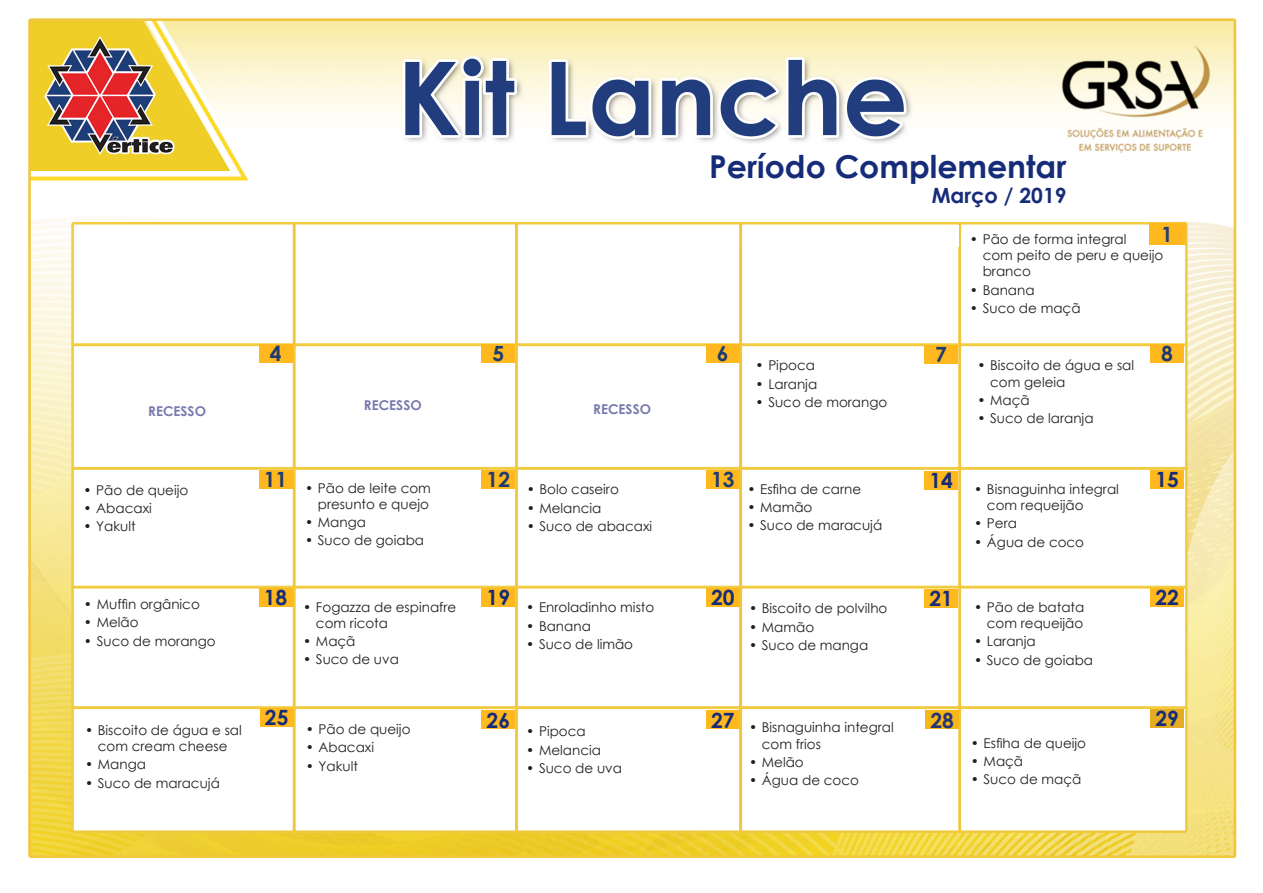
<style>
.page{position:relative;width:1263px;height:893px;background:#fff}
.page>*{position:absolute;margin:0;border:0;box-sizing:border-box;transform-origin:0 0}
.t1{font:700 31.5px "Century Gothic";color:#162c79}
.t2{font:700 21px "Century Gothic";color:#162c79}
.t3{font:700 21px "Century Gothic";color:#1e3b71}
.t4{font:700 21px "Century Gothic";color:#263375}
.t5{font:700 21px "Century Gothic";color:#223c75}
.t6{font:13.5px/16.2px "Century Gothic";color:#231f20}
.Recesso_e_Feriado{font:700 13.5px "Century Gothic";color:#7779ad}
</style>
<div class="page">
<img style="left:28px;top:18px;width:1209px;height:840px">
<div style="left:921px;top:225px;width:37px;height:21px;background:#fff"></div>
<div style="left:1149px;top:223px;width:37px;height:21px;background:#ffb91f"></div>
<div style="left:702px;top:225px;width:37px;height:21px;background:#fff"></div>
<div style="left:473px;top:226px;width:33px;height:19px;background:#fff"></div>
<div style="left:259px;top:344px;width:33px;height:19px;background:#ffb91f"></div>
<div style="left:259px;top:470px;width:33px;height:19px;background:#ffb91f"></div>
<div style="left:259px;top:588px;width:33px;height:19px;background:#ffb91f"></div>
<div style="left:260px;top:708px;width:33px;height:19px;background:#ffb91f"></div>
<div style="left:482px;top:344px;width:33px;height:19px;background:#ffb91f"></div>
<div style="left:482px;top:470px;width:33px;height:19px;background:#ffb91f"></div>
<div style="left:482px;top:588px;width:33px;height:19px;background:#ffb91f"></div>
<div style="left:482px;top:710px;width:33px;height:19px;background:#ffb91f"></div>
<div style="left:706px;top:344px;width:33px;height:19px;background:#ffb91f"></div>
<div style="left:706px;top:470px;width:33px;height:19px;background:#ffb91f"></div>
<div style="left:706px;top:588px;width:33px;height:19px;background:#ffb91f"></div>
<div style="left:706px;top:710px;width:33px;height:19px;background:#ffb91f"></div>
<div style="left:924px;top:345px;width:34px;height:19px;background:#ffb91f"></div>
<div style="left:924px;top:471px;width:34px;height:19px;background:#ffb91f"></div>
<div style="left:924px;top:589px;width:34px;height:19px;background:#ffb91f"></div>
<div style="left:925px;top:710px;width:34px;height:19px;background:#f6b818"></div>
<div style="left:1150px;top:344px;width:34px;height:19px;background:#ffb91f"></div>
<div style="left:1150px;top:470px;width:34px;height:19px;background:#ffb91f"></div>
<div style="left:1150px;top:588px;width:34px;height:19px;background:#ffb91f"></div>
<div style="left:1150px;top:709px;width:34px;height:19px;background:#e5ac22"></div>
<div style="left:252px;top:226px;width:33px;height:19px;background:#fff"></div>
<p class="Recesso_e_Feriado" style="left:148px;top:401px;width:59px">RECESSO</p>
<p class="t6" style="left:84px;top:481px;width:106px">• Pão de queijo</p>
<p class="t6" style="left:84px;top:500px;width:70px">• Abacaxi</p>
<p class="t6" style="left:84px;top:518px;width:54px">• Yakult</p>
<p class="t6" style="left:84px;top:596px;width:117px">• Muffin orgânico</p>
<p class="t6" style="left:84px;top:614px;width:56px">• Melão</p>
<p class="t6" style="left:84px;top:632px;width:133px">• Suco de morango</p>
<p class="t6" style="left:85px;top:722px;width:158px;text-align:center">• Biscoito de água e sal com cream cheese</p>
<p class="t6" style="left:85px;top:756px;width:62px">• Manga</p>
<p class="t6" style="left:85px;top:775px;width:136px">• Suco de maracujá</p>
<p class="t3" style="left:270px;top:338px;width:13px">4</p>
<p class="t3" style="left:492px;top:338px;width:13px">5</p>
<p class="Recesso_e_Feriado" style="left:364px;top:395px;width:59px">RECESSO</p>
<p class="Recesso_e_Feriado" style="left:593px;top:399px;width:59px">RECESSO</p>
<p class="t3" style="left:264px;top:464px;width:25px">11</p>
<p class="t6" style="left:305px;top:479px;width:127px;text-align:right">• Pão de leite com presunto e quejo</p>
<p class="t6" style="left:305px;top:514px;width:62px">• Manga</p>
<p class="t6" style="left:305px;top:532px;width:121px">• Suco de goiaba</p>
<p class="t3" style="left:487px;top:464px;width:25px">12</p>
<p class="t6" style="left:527px;top:481px;width:94px">• Bolo caseiro</p>
<p class="t6" style="left:527px;top:499px;width:76px">• Melancia</p>
<p class="t6" style="left:527px;top:518px;width:127px">• Suco de abacaxi</p>
<p class="t2" style="left:264px;top:582px;width:25px">18</p>
<p class="t6" style="left:316px;top:598px;width:142px;text-indent:-13px">• Fogazza de espinafre com ricota</p>
<p class="t6" style="left:303px;top:633px;width:54px">• Maçã</p>
<p class="t6" style="left:303px;top:651px;width:97px">• Suco de uva</p>
<p class="t2" style="left:487px;top:582px;width:25px">19</p>
<p class="t6" style="left:526px;top:599px;width:130px">• Enroladinho misto</p>
<p class="t6" style="left:526px;top:618px;width:66px">• Banana</p>
<p class="t6" style="left:526px;top:636px;width:108px">• Suco de limão</p>
<p class="t2" style="left:265px;top:702px;width:25px">25</p>
<p class="t6" style="left:306px;top:721px;width:106px">• Pão de queijo</p>
<p class="t6" style="left:306px;top:739px;width:70px">• Abacaxi</p>
<p class="t6" style="left:306px;top:757px;width:54px">• Yakult</p>
<p class="t2" style="left:487px;top:704px;width:25px">26</p>
<p class="t6" style="left:526px;top:723px;width:61px">• Pipoca</p>
<p class="t6" style="left:526px;top:741px;width:76px">• Melancia</p>
<p class="t6" style="left:526px;top:760px;width:97px">• Suco de uva</p>
<p class="t1" style="left:709px;top:143px;width:359px">Período Complementar</p>
<p class="t2" style="left:932px;top:180px;width:136px">Março / 2019</p>
<p class="t5" style="left:1161px;top:218px;width:13px">1</p>
<p class="t6" style="left:983px;top:231px;width:182px;text-indent:-13px">• Pão de forma integral<br>com peito de peru e queijo branco</p>
<p class="t6" style="left:970px;top:281px;width:66px">• Banana</p>
<p class="t6" style="left:970px;top:300px;width:112px">• Suco de maçã</p>
<p class="t3" style="left:717px;top:338px;width:13px">6</p>
<p class="t6" style="left:755px;top:357px;width:61px">• Pipoca</p>
<p class="t6" style="left:755px;top:376px;width:63px">• Laranja</p>
<p class="t6" style="left:755px;top:394px;width:133px">• Suco de morango</p>
<p class="t3" style="left:935px;top:339px;width:13px">7</p>
<p class="t6" style="left:990px;top:357px;width:146px;text-indent:-13px">• Biscoito de água e sal com geleia</p>
<p class="t6" style="left:977px;top:392px;width:54px">• Maçã</p>
<p class="t6" style="left:977px;top:410px;width:118px">• Suco de laranja</p>
<p class="t3" style="left:1161px;top:338px;width:13px">8</p>
<p class="t3" style="left:711px;top:464px;width:25px">13</p>
<p class="t6" style="left:747px;top:481px;width:115px">• Esfiha de carne</p>
<p class="t6" style="left:747px;top:499px;width:67px">• Mamão</p>
<p class="t6" style="left:747px;top:517px;width:136px">• Suco de maracujá</p>
<p class="t2" style="left:929px;top:465px;width:25px">14</p>
<p class="t6" style="left:987px;top:481px;width:133px;text-indent:-13px">• Bisnaguinha integral com requeijão</p>
<p class="t6" style="left:974px;top:515px;width:44px">• Pera</p>
<p class="t6" style="left:974px;top:533px;width:111px">• Água de coco</p>
<p class="t2" style="left:1155px;top:464px;width:25px">15</p>
<p class="t2" style="left:711px;top:582px;width:25px">20</p>
<p class="t6" style="left:749px;top:600px;width:140px">• Biscoito de polvilho</p>
<p class="t6" style="left:749px;top:618px;width:67px">• Mamão</p>
<p class="t6" style="left:749px;top:637px;width:121px">• Suco de manga</p>
<p class="t2" style="left:929px;top:583px;width:25px">21</p>
<p class="t6" style="left:974px;top:598px;width:112px;text-align:right">• Pão de batata com requeijão</p>
<p class="t6" style="left:974px;top:633px;width:63px">• Laranja</p>
<p class="t6" style="left:974px;top:651px;width:121px">• Suco de goiaba</p>
<p class="t2" style="left:1155px;top:582px;width:25px">22</p>
<p class="t2" style="left:711px;top:704px;width:25px">27</p>
<p class="t6" style="left:762px;top:719px;width:133px;text-indent:-13px">• Bisnaguinha integral com frios</p>
<p class="t6" style="left:749px;top:754px;width:56px">• Melão</p>
<p class="t6" style="left:749px;top:772px;width:111px">• Água de coco</p>
<p class="t4" style="left:930px;top:704px;width:25px">28</p>
<p class="t6" style="left:971px;top:735px;width:117px">• Esfiha de queijo</p>
<p class="t6" style="left:971px;top:753px;width:54px">• Maçã</p>
<p class="t6" style="left:971px;top:771px;width:112px">• Suco de maçã</p>
<p class="t2" style="left:1155px;top:703px;width:25px">29</p>
</div>
